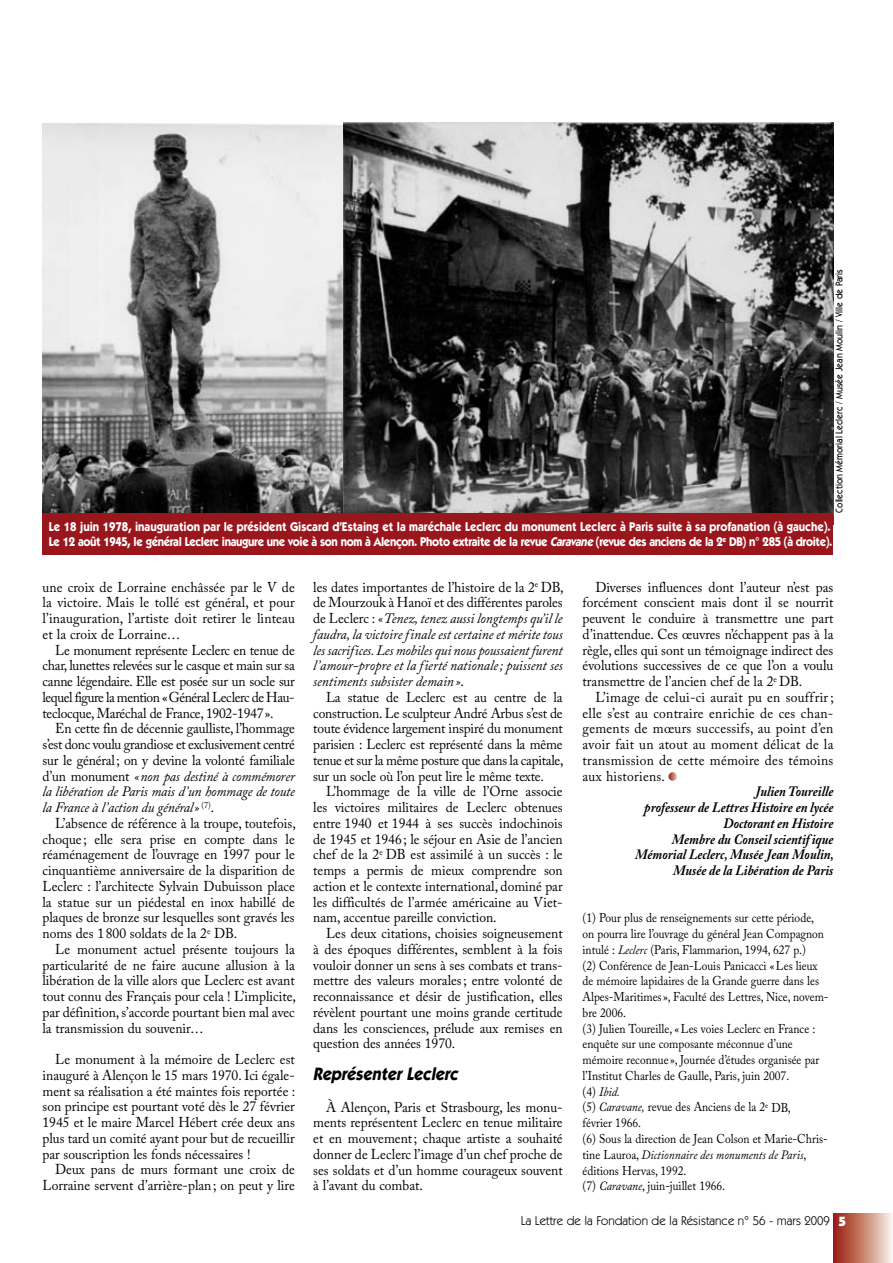
<style>
.page{position:relative;width:893px;height:1263px;background:#fff}
.page>*{position:absolute;margin:0;border:0;box-sizing:border-box;transform-origin:0 0}
.t1{font:italic 700 18px "ITC Kabel Std";color:#000;scale:.9 1}
.t2{font:14.25px/15.8px "Adobe Caslon Pro";color:#000;text-align:justify;scale:.95 1}
.t3{font:italic 14.25px/15.8px "Adobe Caslon Pro";color:#000;text-align:justify;scale:.95 1}
.t4{font:italic 700 14.25px/15.8px "Adobe Caslon Pro";color:#000;text-align:right;scale:.9 1}
.t5{font:12.75px/15.8px "Adobe Caslon Pro";color:#000;scale:.9 1}
.t6{font:700 12.75px/15px "ITC Kabel Std";color:#fff;scale:.9 1}
.t7{font:12.75px "ITC Kabel Std";color:#000}
.t8{font:500 9.75px "ITC Kabel Std";color:#000;scale:.9 1}
.s1{font-style:italic}
.s2{font-style:normal}
.s3{font-weight:900;font-size:13.5px;color:#fff}
</style>
<div class="page">
<svg style="left:833px;top:1214px;width:60px;height:49px;background:#c88676"></svg>
<svg style="left:668px;top:772px;width:9px;height:9px"></svg>
<img style="left:43px;top:123px;width:300px;height:390px">
<img style="left:343px;top:122px;width:490px;height:391px">
<div style="left:43px;top:513px;width:790px;height:42px;background:#9a161d"></div>
<p class="t8" style="left:833px;top:513px;width:272px;rotate:-90deg">Collection Mémorial Leclerc / Musée Jean Moulin / Ville de Paris</p>
<p class="t6" style="left:49px;top:519px;width:872px">Le 18 juin 1978, inauguration par le président Giscard d’Estaing et la maréchale Leclerc du monument Leclerc à Paris suite à sa profanation (à gauche).<br>Le 12 août 1945, le général Leclerc inaugure une voie à son nom à Alençon. Photo extraite de la revue <span class="s1">Caravane</span> (revue des anciens de la 2<sup>e</sup> DB) n° 285 (à droite).</p>
<p class="t2" style="left:43px;top:579px;width:267px">une croix de Lorraine enchâssée par le V de la victoire. Mais le tollé est général, et pour l’inauguration, l’artiste doit retirer le linteau et la croix de Lorraine…</p>
<p class="t2" style="left:43px;top:642px;width:267px;text-indent:13px">Le monument représente Leclerc en tenue de char, lunettes relevées sur le casque et main sur sa canne légendaire. Elle est posée sur un socle sur lequel figure la mention «Général Leclerc de Hau&shy;teclocque, Maréchal de France, 1902-1947».</p>
<p class="t2" style="left:43px;top:721px;width:267px;text-indent:13px">En cette fin de décennie gaulliste, l’hommage s’est donc voulu grandiose et exclusivement centré sur le général; on y devine la volonté familiale d’un monument <span class="s1">«non pas destiné à commémorer la libération de Paris mais d’un hommage de toute la France à l’action du général»</span> <sup>(7)</sup>.</p>
<p class="t2" style="left:43px;top:815px;width:268px;text-indent:13px">L’absence de référence à la troupe, toutefois, choque ; elle sera prise en compte dans le réaménagement de l’ouvrage en 1997 pour le cinquantième anniversaire de la disparition de Leclerc : l’architecte Sylvain Dubuisson place la statue sur un piédestal en inox habillé de plaques de bronze sur lesquelles sont gravés les noms des 1 800 soldats de la 2<sup>e</sup> DB.</p>
<p class="t2" style="left:43px;top:941px;width:268px;text-indent:13px">Le monument actuel présente toujours la particularité de ne faire aucune allusion à la libération de la ville alors que Leclerc est avant tout connu des Français pour cela ! L’implicite, par définition, s’accorde pourtant bien mal avec la transmission du souvenir…</p>
<p class="t2" style="left:43px;top:1051px;width:267px;text-indent:13px">Le monument à la mémoire de Leclerc est inauguré à Alençon le 15 mars 1970. Ici égale&shy;ment sa réalisation a été maintes fois reportée : son principe est pourtant voté dès le 27 février 1945 et le maire Marcel Hébert crée deux ans plus tard un comité ayant pour but de recueillir par souscription les fonds nécessaires !</p>
<p class="t2" style="left:43px;top:1162px;width:267px;text-align:right">Deux pans de murs formant une croix de<br>Lorraine servent d’arrière-plan; on peut y lire</p>
<p class="t3" style="left:313px;top:579px;width:265px"><span class="s2">les dates importantes de l’histoire de la 2</span><sup>e</sup> <span class="s2">DB, de Mourzouk à Hanoï et des différentes paroles de Leclerc :</span> «Tenez, tenez aussi longtemps qu’il le faudra, la victoire finale est certaine et mérite tous les sacrifices. Les mobiles qui nous poussaient furent l’amour-propre et la fierté nationale; puissent ses sentiments subsister demain»<span class="s2">.</span></p>
<p class="t2" style="left:313px;top:689px;width:265px;text-indent:13px">La statue de Leclerc est au centre de la construction. Le sculpteur André Arbus s’est de toute évidence largement inspiré du monument parisien : Leclerc est représenté dans la même tenue et sur la même posture que dans la capitale, sur un socle où l’on peut lire le même texte.</p>
<p class="t2" style="left:313px;top:784px;width:264px;text-indent:13px">L’hommage de la ville de l’Orne associe les victoires militaires de Leclerc obtenues entre 1940 et 1944 à ses succès indochinois de 1945 et 1946 ; le séjour en Asie de l’ancien chef de la 2<sup>e</sup> DB est assimilé à un succès : le temps a permis de mieux comprendre son action et le contexte international, dominé par les difficultés de l’armée américaine au Viet&shy;nam, accentue pareille conviction.</p>
<p class="t2" style="left:313px;top:925px;width:264px;text-indent:13px">Les deux citations, choisies soigneusement à des époques différentes, semblent à la fois vouloir donner un sens à ses combats et trans&shy;mettre des valeurs morales; entre volonté de reconnaissance et désir de justification, elles révèlent pourtant une moins grande certitude dans les consciences, prélude aux remises en question des années 1970.</p>
<p class="t1" style="left:313px;top:1063px;width:166px">Représenter Leclerc</p>
<p class="t2" style="left:313px;top:1099px;width:264px;text-indent:13px">À Alençon, Paris et Strasbourg, les monu&shy;ments représentent Leclerc en tenue militaire et en mouvement; chaque artiste a souhaité donner de Leclerc l’image d’un chef proche de ses soldats et d’un homme courageux souvent à l’avant du combat.</p>
<p class="t2" style="left:583px;top:579px;width:266px;text-indent:13px">Diverses influences dont l’auteur n’est pas forcément conscient mais dont il se nourrit peuvent le conduire à transmettre une part d’inattendue. Ces œuvres n’échappent pas à la règle, elles qui sont un témoignage indirect des évolutions successives de ce que l’on a voulu transmettre de l’ancien chef de la 2<sup>e</sup> DB.</p>
<p class="t2" style="left:583px;top:689px;width:266px;text-indent:13px">L’image de celui-ci aurait pu en souffrir; elle s’est au contraire enrichie de ces chan&shy;gements de mœurs successifs, au point d’en avoir fait un atout au moment délicat de la transmission de cette mémoire des témoins aux historiens.</p>
<p class="t4" style="left:635px;top:784px;width:222px">Julien Toureille<br>professeur de Lettres Histoire en lycée<br>Doctorant en Histoire<br>Membre du Conseil scientif ique<br>Mémorial Leclerc, Musée Jean Moulin,<br>Musée de la Libération de Paris</p>
<p class="t5" style="left:583px;top:910px;width:275px">(1) Pour plus de renseignements sur cette période, on pourra lire l’ouvrage du général Jean Compagnon intulé : <span class="s1">Leclerc</span> (Paris, Flammarion, 1994, 627 p.)<br>(2) Conférence de Jean-Louis Panicacci «Les lieux de mémoire lapidaires de la Grande guerre dans les Alpes-Maritimes », Faculté des Lettres, Nice, novem&shy;bre 2006.<br>(3) Julien Toureille, «Les voies Leclerc en France : enquête sur une composante méconnue d’une mémoire reconnue », Journée d’études organisée par l’Institut Charles de Gaulle, Paris, juin 2007.<br>(4) <span class="s1">Ibid.<br></span>(5) <span class="s1">Caravane,</span> revue des Anciens de la 2<sup>e</sup> DB,<br>février 1966.<br>(6) Sous la direction de Jean Colson et Marie-Chris&shy;tine Lauroa, <span class="s1">Dictionnaire des monuments de Paris</span>, éditions Hervas, 1992.<br>(7) <span class="s1">Caravane</span>, juin-juillet 1966.</p>
<p class="t7" style="left:521px;top:1214px;width:327px">La Lettre de la Fondation de la Résistance n° 56 - mars 2009 <span class="s3">5</span></p>
</div>
